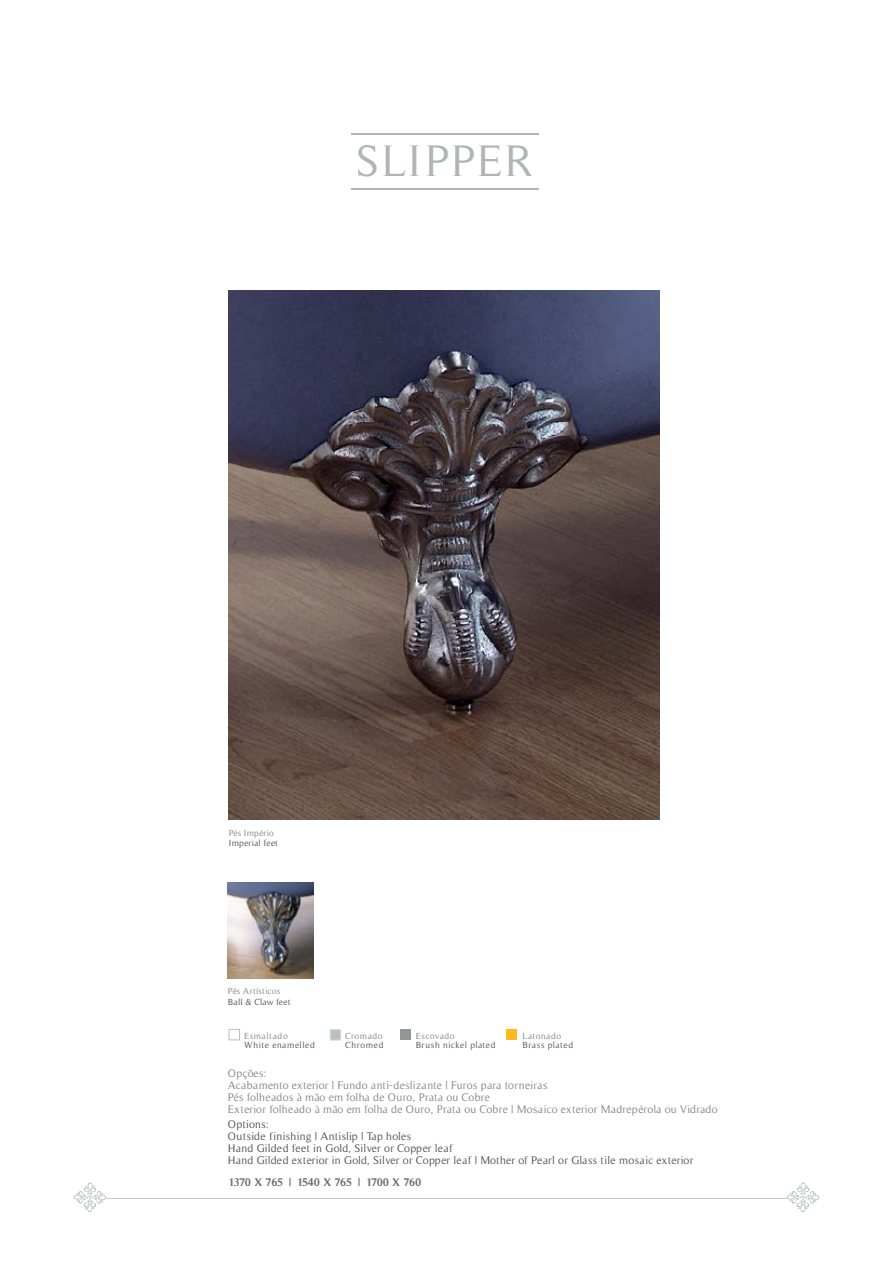
<style>
.page{position:relative;width:893px;height:1263px;background:#fff}
.page>*{position:absolute;margin:0;border:0;box-sizing:border-box;transform-origin:0 0}
.t1{font:45px "Timeless";letter-spacing:.05em;color:#b1b4b6}
.t2{font:11.25px/12px "Timeless";letter-spacing:.025em;color:#808285}
.t3{font:11.25px/12px "Timeless";letter-spacing:.02em;color:#4d4d4f}
.t4{font:700 11.25px "Timeless";letter-spacing:-.005em;color:#6d6e71}
.t5{font:9px "Timeless";letter-spacing:.06em;color:#808285}
.t6{font:9px "Timeless";letter-spacing:.045em;color:#4d4d4f}
.t7{font:9px "Timeless";letter-spacing:.07em;color:#4d4d4f}
.t8{font:9px "Timeless";letter-spacing:.035em;color:#808285}
.t9{font:9px "Timeless";letter-spacing:-.005em;color:#4d4d4f}
.t10{font:9px "Timeless";letter-spacing:.025em;color:#4d4d4f}
.t11{font:9px "Timeless";letter-spacing:.01em;color:#808285}
</style>
<div class="page">
<svg style="left:74px;top:1182px;width:745px;height:30px"></svg>
<img style="left:228px;top:882px;width:86px;height:97px">
<img style="left:229px;top:291px;width:430px;height:529px">
<hr style="left:351px;top:188px;width:187px;height:1px;background:#b1b4b6">
<hr style="left:351px;top:133px;width:187px;height:2px;background:#b1b4b6">
<div style="left:229px;top:1029px;width:11px;height:11px;background:#fff;border:1px solid #bcbec0"></div>
<div style="left:330px;top:1029px;width:11px;height:11px;background:#bcbec0;border:1px solid #dcddde"></div>
<div style="left:506px;top:1029px;width:11px;height:11px;background:#fdb91d"></div>
<div style="left:400px;top:1029px;width:11px;height:11px;background:#939598"></div>
<h1 class="t1" style="left:356px;top:136px;width:178px">SLIPPER</h1>
<p class="t11" style="left:229px;top:828px;width:46px">Pés Império</p>
<p class="t10" style="left:229px;top:838px;width:51px">Imperial feet</p>
<p class="t8" style="left:228px;top:986px;width:54px">Pés Artísticos</p>
<p class="t9" style="left:228px;top:997px;width:64px">Ball &amp; Claw feet</p>
<p class="t5" style="left:244px;top:1031px;width:45px">Esmaltado</p>
<p class="t7" style="left:244px;top:1040px;width:72px">White enamelled</p>
<p class="t5" style="left:345px;top:1031px;width:39px">Cromado</p>
<p class="t7" style="left:345px;top:1040px;width:40px">Chromed</p>
<p class="t5" style="left:416px;top:1031px;width:40px">Escovado</p>
<p class="t6" style="left:416px;top:1040px;width:81px">Brush nickel plated</p>
<p class="t5" style="left:523px;top:1031px;width:40px">Latonado</p>
<p class="t6" style="left:523px;top:1040px;width:52px">Brass plated</p>
<p class="t2" style="left:228px;top:1067px;width:491px">Opções:<br>Acabamento exterior | Fundo anti-deslizante | Furos para torneiras<br>Pés folheados à mão em folha de Ouro, Prata ou Cobre<br>Exterior folheado à mão em folha de Ouro, Prata ou Cobre | Mosaico exterior Madrepérola ou Vidrado</p>
<p class="t3" style="left:228px;top:1118px;width:467px">Options:<br>Outside finishing | Antislip | Tap holes<br>Hand Gilded feet in Gold, Silver or Copper leaf<br>Hand Gilded exterior in Gold, Silver or Copper leaf | Mother of Pearl or Glass tile mosaic exterior</p>
<p class="t4" style="left:229px;top:1175px;width:194px">1370 X 765 | 1540 X 765 | 1700 X 760</p>
</div>
